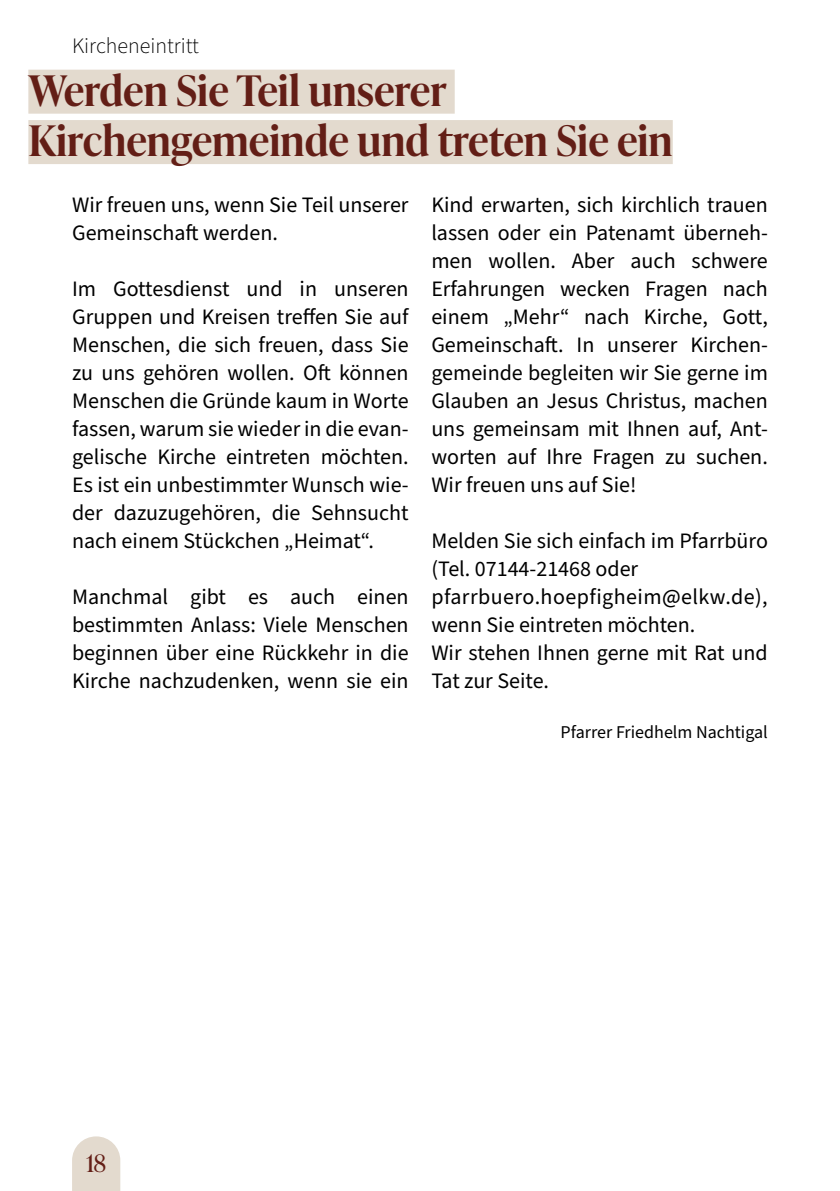
<style>
.page{position:relative;width:840px;height:1191px;background:#fff}
.page>*{position:absolute;margin:0;border:0;box-sizing:border-box;transform-origin:0 0}
.t1{font:600 42px/50.4px "Ivy Presto Headline";color:#631e16}
.t2{font:24px "Ivy Presto Headline";color:#631e16}
.t3{font:22px/28px "Source Sans Pro";color:#000;text-align:justify}
.t4{font:300 22px "Source Sans Pro";color:#000}
.t5{font:18px "Source Sans Pro";color:#000}
</style>
<div class="page">
<svg style="left:72px;top:1136px;width:48px;height:55px"></svg>
<div style="left:28px;top:70px;width:426px;height:44px;background:#e3dace"></div>
<div style="left:28px;top:120px;width:644px;height:44px;background:#e3dace"></div>
<p class="t4" style="left:72px;top:31px;width:128px">Kircheneintritt</p>
<h1 class="t1" style="left:28px;top:64px;width:645px">Werden Sie Teil unserer<br>Kirchengemeinde und treten Sie ein</h1>
<p class="t3" style="left:72px;top:191px;width:338px">Wir freuen uns, wenn Sie Teil unserer<br>Gemeinschaft werden.</p>
<p class="t3" style="left:72px;top:275px;width:338px">Im Gottesdienst und in unseren Gruppen und Kreisen treffen Sie auf Menschen, die sich freuen, dass Sie zu uns gehören wollen. Oft können Menschen die Gründe kaum in Worte fassen, warum sie wieder in die evan&shy;gelische Kirche eintreten möchten.<br>Es ist ein unbestimmter Wunsch wie&shy;der dazuzugehören, die Sehnsucht nach einem Stückchen „Heimat“.</p>
<p class="t3" style="left:72px;top:583px;width:338px">Manchmal gibt es auch einen bestimmten Anlass: Viele Menschen beginnen über eine Rückkehr in die Kirche nachzudenken, wenn sie ein</p>
<p class="t3" style="left:431px;top:191px;width:338px">Kind erwarten, sich kirchlich trauen lassen oder ein Patenamt überneh&shy;men wollen. Aber auch schwere Erfahrungen wecken Fragen nach einem „Mehr“ nach Kirche, Gott, Gemeinschaft. In unserer Kirchen&shy;gemeinde begleiten wir Sie gerne im Glauben an Jesus Christus, machen uns gemeinsam mit Ihnen auf, Ant&shy;worten auf Ihre Fragen zu suchen.<br>Wir freuen uns auf Sie!</p>
<p class="t3" style="left:431px;top:528px;width:338px;text-align:left">Melden Sie sich einfach im Pfarrbüro (Tel. 07144-21468 oder pfarrbuero.hoepfigheim@elkw.de), wenn Sie eintreten möchten.<br>Wir stehen Ihnen gerne mit Rat und<br>Tat zur Seite.</p>
<p class="t5" style="left:560px;top:720px;width:209px">Pfarrer Friedhelm Nachtigal</p>
<p class="t2" style="left:86px;top:1145px;width:22px">18</p>
</div>
